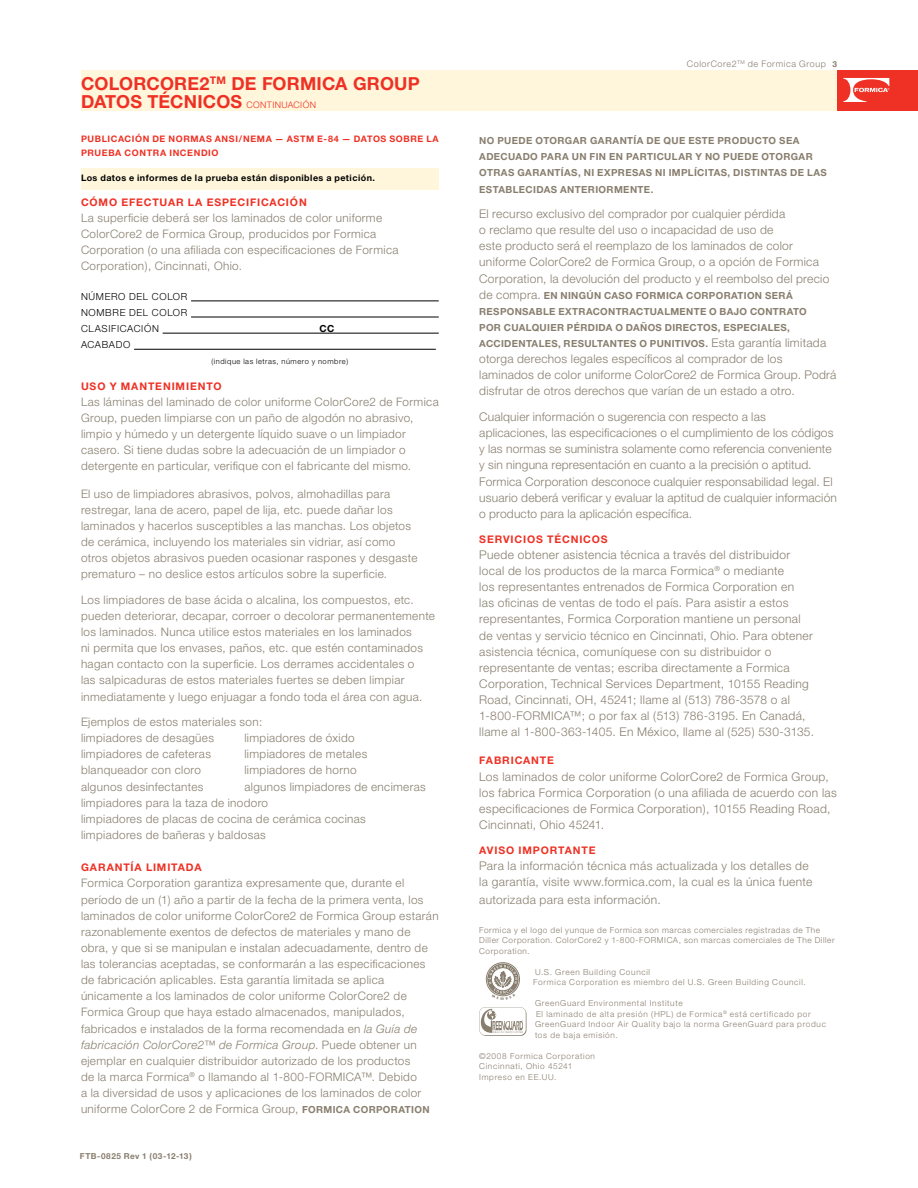
<style>
.page{position:relative;width:918px;height:1188px;background:#fff}
.page>*{position:absolute;margin:0;border:0;box-sizing:border-box;transform-origin:0 0}
.t1{font:700 18px/18px "Helvetica Neue";letter-spacing:.01em;color:#ee3124}
.t2{font:300 12px/16.2px "Helvetica Neue";letter-spacing:.025em;color:#887e6e}
.t3{font:300 11.7px/16px "Helvetica Neue";letter-spacing:.03em;color:#887e6e}
.t4{font:700 10.5px "Helvetica Neue";letter-spacing:.085em;color:#ee3124}
.t5{font:700 9.75px/16.2px "Helvetica Neue";letter-spacing:.035em;color:#887e6e}
.t6{font:300 9.75px/16.2px "Helvetica Neue";letter-spacing:.07em;color:#000;text-align:justify}
.t7{font:700 9.75px "Helvetica Neue";color:#000}
.t8{font:700 9px/13.5px "Helvetica Neue";letter-spacing:.07em;color:#ee3124}
.t9{font:700 9px "Helvetica Neue";letter-spacing:.05em;color:#000}
.t10{font:300 9px "Helvetica Neue";letter-spacing:.065em;color:#887e6e}
.t11{font:300 8.25px/10.5px "Helvetica Neue";letter-spacing:.08em;color:#887e6e}
.t12{font:700 8.25px "Helvetica Neue";letter-spacing:.055em;color:#887e6e}
.t13{font:300 7.5px "Helvetica Neue";letter-spacing:.075em;color:#000}
.s1{font-weight:300;font-size:9px}
.s2{font-style:italic}
.s3{font-weight:700;font-size:9.75px}
.s4{font-weight:700;font-size:8.25px}
.s5{font-weight:300;font-size:12px}
</style>
<div class="page">
<div style="left:81px;top:70px;width:756px;height:41px;background:#fff6dc"></div>
<div style="left:837px;top:70px;width:81px;height:41px;background:#ee3124"></div>
<svg style="left:843px;top:78px;width:46px;height:24px"></svg>
<hr style="left:191px;top:301px;width:248px;height:1px;background:#000">
<hr style="left:191px;top:317px;width:248px;height:1px;background:#000">
<hr style="left:163px;top:333px;width:276px;height:1px;background:#000">
<hr style="left:134px;top:349px;width:302px;height:1px;background:#000">
<svg style="left:479px;top:1007px;width:47px;height:29px"></svg>
<div style="left:81px;top:168px;width:358px;height:22px;background:#fff6dc"></div>
<div style="left:486px;top:962px;width:34px;height:34px;border:1px solid #887e6f;border-radius:50%"></div>
<svg style="left:487px;top:964px;width:32px;height:31px"></svg>
<svg style="left:488px;top:965px;width:30px;height:35px"></svg>
<h1 class="t1" style="left:81px;top:74px;width:340px">COLORCORE2<sup>TM</sup> DE FORMICA GROUP<br>DATOS TÉCNICOS <span class="s1">CONTINUACIÓN</span></h1>
<p class="t8" style="left:81px;top:132px;width:359px">PUBLICACIÓN DE NORMAS ANSI/NEMA — ASTM E-84 — DATOS SOBRE LA<br>PRUEBA CONTRA INCENDIO</p>
<p class="t9" style="left:81px;top:172px;width:296px">Los datos e informes de la prueba están disponibles a petición.</p>
<p class="t4" style="left:81px;top:196px;width:227px">CÓMO EFECTUAR LA ESPECIFICACIÓN</p>
<p class="t3" style="left:81px;top:209px;width:319px">La superficie deberá ser los laminados de color uniforme ColorCore2 de Formica Group, producidos por Formica Corporation (o una afiliada con especificaciones de Formica Corporation), Cincinnati, Ohio.</p>
<p class="t6" style="left:81px;top:288px;width:108px">NÚMERO DEL COLOR NOMBRE DEL COLOR CLASIFICACIÓN</p>
<p class="t7" style="left:319px;top:323px;width:17px">CC</p>
<p class="t6" style="left:81px;top:337px;width:51px">ACABADO</p>
<p class="t13" style="left:211px;top:357px;width:138px">(indique las letras, número y nombre)</p>
<p class="t4" style="left:81px;top:379px;width:142px">USO Y MANTENIMIENTO</p>
<p class="t3" style="left:81px;top:393px;width:359px">Las láminas del laminado de color uniforme ColorCore2 de Formica Group, pueden limpiarse con un paño de algodón no abrasivo, limpio y húmedo y un detergente líquido suave o un limpiador casero. Si tiene dudas sobre la adecuación de un limpiador o detergente en particular, verifique con el fabricante del mismo.</p>
<p class="t3" style="left:81px;top:485px;width:338px">El uso de limpiadores abrasivos, polvos, almohadillas para restregar, lana de acero, papel de lija, etc. puede dañar los laminados y hacerlos susceptibles a las manchas. Los objetos de cerámica, incluyendo los materiales sin vidriar, así como otros objetos abrasivos pueden ocasionar raspones y desgaste prematuro – no deslice estos artículos sobre la superficie.</p>
<p class="t3" style="left:81px;top:591px;width:355px">Los limpiadores de base ácida o alcalina, los compuestos, etc. pueden deteriorar, decapar, corroer o decolorar permanentemente los laminados. Nunca utilice estos materiales en los laminados<br>ni permita que los envases, paños, etc. que estén contaminados hagan contacto con la superficie. Los derrames accidentales o<br>las salpicaduras de estos materiales fuertes se deben limpiar inmediatamente y luego enjuagar a fondo toda el área con agua.</p>
<p class="t3" style="left:81px;top:714px;width:183px">Ejemplos de estos materiales son: limpiadores de desagües</p>
<p class="t3" style="left:244px;top:730px;width:112px">limpiadores de óxido</p>
<p class="t3" style="left:81px;top:746px;width:132px">limpiadores de cafeteras</p>
<p class="t3" style="left:244px;top:746px;width:124px">limpiadores de metales</p>
<p class="t3" style="left:81px;top:762px;width:121px">blanqueador con cloro</p>
<p class="t3" style="left:244px;top:762px;width:114px">limpiadores de horno</p>
<p class="t3" style="left:81px;top:778px;width:124px">algunos desinfectantes</p>
<p class="t3" style="left:81px;top:778px;width:346px;text-indent:163px">algunos limpiadores de encimeras limpiadores para la taza de inodoro<br>limpiadores de placas de cocina de cerámica cocinas limpiadores de bañeras y baldosas</p>
<p class="t4" style="left:81px;top:861px;width:122px">GARANTÍA LIMITADA</p>
<p class="t3" style="left:81px;top:875px;width:359px">Formica Corporation garantiza expresamente que, durante el período de un (1) año a partir de la fecha de la primera venta, los laminados de color uniforme ColorCore2 de Formica Group estarán razonablemente exentos de defectos de materiales y mano de obra, y que si se manipulan e instalan adecuadamente, dentro de las tolerancias aceptadas, se conformarán a las especificaciones de fabricación aplicables. Esta garantía limitada se aplica únicamente a los laminados de color uniforme ColorCore2 de Formica Group que haya estado almacenados, manipulados, fabricados e instalados de la forma recomendada en <span class="s2">la Guía de fabricación ColorCore2™ de Formica Group</span>. Puede obtener un ejemplar en cualquier distribuidor autorizado de los productos<br>de la marca Formica<sup>®</sup> o llamando al 1-800-FORMICA™. Debido<br>a la diversidad de usos y aplicaciones de los laminados de color uniforme ColorCore 2 de Formica Group, <span class="s3">FORMICA CORPORATION</span></p>
<p class="t12" style="left:80px;top:1151px;width:113px">FTB-0825 Rev 1 (03-12-13)</p>
<p class="t10" style="left:687px;top:58px;width:152px">ColorCore2<sup>TM</sup> de Formica Group <span class="s4">3</span></p>
<p class="t5" style="left:479px;top:132px;width:349px">NO PUEDE OTORGAR GARANTÍA DE QUE ESTE PRODUCTO SEA ADECUADO PARA UN FIN EN PARTICULAR Y NO PUEDE OTORGAR OTRAS GARANTÍAS, NI EXPRESAS NI IMPLÍCITAS, DISTINTAS DE LAS ESTABLECIDAS ANTERIORMENTE.</p>
<p class="t2" style="left:479px;top:205px;width:352px">El recurso exclusivo del comprador por cualquier pérdida<br>o reclamo que resulte del uso o incapacidad de uso de<br>este producto será el reemplazo de los laminados de color uniforme ColorCore2 de Formica Group, o a opción de Formica Corporation, la devolución del producto y el reembolso del precio</p>
<p class="t5" style="left:479px;top:287px;width:349px"><span class="s5">de compra.</span> EN NINGÚN CASO FORMICA CORPORATION SERÁ RESPONSABLE EXTRACONTRACTUALMENTE O BAJO CONTRATO POR CUALQUIER PÉRDIDA O DAÑOS DIRECTOS, ESPECIALES, ACCIDENTALES, RESULTANTES O PUNITIVOS. <span class="s5">Esta garantía limitada</span></p>
<p class="t2" style="left:479px;top:351px;width:359px">otorga derechos legales específicos al comprador de los laminados de color uniforme ColorCore2 de Formica Group. Podrá disfrutar de otros derechos que varían de un estado a otro.</p>
<p class="t2" style="left:479px;top:408px;width:359px">Cualquier información o sugerencia con respecto a las aplicaciones, las especificaciones o el cumplimiento de los códigos y las normas se suministra solamente como referencia conveniente y sin ninguna representación en cuanto a la precisión o aptitud.<br>Formica Corporation desconoce cualquier responsabilidad legal. El usuario deberá verificar y evaluar la aptitud de cualquier información o producto para la aplicación específica.</p>
<p class="t4" style="left:479px;top:533px;width:130px">SERVICIOS TÉCNICOS</p>
<p class="t2" style="left:479px;top:546px;width:336px">Puede obtener asistencia técnica a través del distribuidor local de los productos de la marca Formica<sup>®</sup> o mediante<br>los representantes entrenados de Formica Corporation en<br>las oficinas de ventas de todo el país. Para asistir a estos representantes, Formica Corporation mantiene un personal de ventas y servicio técnico en Cincinnati, Ohio. Para obtener asistencia técnica, comuníquese con su distribuidor o representante de ventas; escriba directamente a Formica Corporation, Technical Services Department, 10155 Reading Road, Cincinnati, OH, 45241; llame al (513) 786-3578 o al 1-800-FORMICA™; o por fax al (513) 786-3195. En Canadá, llame al 1-800-363-1405. En México, llame al (525) 530-3135.</p>
<p class="t4" style="left:479px;top:754px;width:76px">FABRICANTE</p>
<p class="t2" style="left:479px;top:768px;width:359px">Los laminados de color uniforme ColorCore2 de Formica Group, los fabrica Formica Corporation (o una afiliada de acuerdo con las especificaciones de Formica Corporation), 10155 Reading Road, Cincinnati, Ohio 45241.</p>
<p class="t4" style="left:479px;top:844px;width:118px">AVISO IMPORTANTE</p>
<p class="t2" style="left:479px;top:858px;width:335px">Para la información técnica más actualizada y los detalles de la garantía, visite www.formica.com, la cual es la única fuente</p>
<p class="t2" style="left:479px;top:892px;width:183px">autorizada para esta información.</p>
<p class="t11" style="left:479px;top:925px;width:357px">Formica y el logo del yunque de Formica son marcas comerciales registradas de The<br>Diller Corporation. ColorCore2 y 1-800-FORMICA, son marcas comerciales de The Diller<br>Corporation.</p>
<p class="t11" style="left:533px;top:967px;width:274px">U.S. Green Building Council<br>Formica Corporation es miembro del U.S. Green Building Council.</p>
<p class="t11" style="left:535px;top:998px;width:292px">GreenGuard Environmental Institute<br>El laminado de alta presión (HPL) de Formica<sup>®</sup> está certificado por GreenGuard Indoor Air Quality bajo la norma GreenGuard para produc tos de baja emisión.</p>
<p class="t11" style="left:479px;top:1051px;width:117px">©2008 Formica Corporation<br>Cincinnati, Ohio 45241<br>Impreso en EE.UU.</p>
</div>
